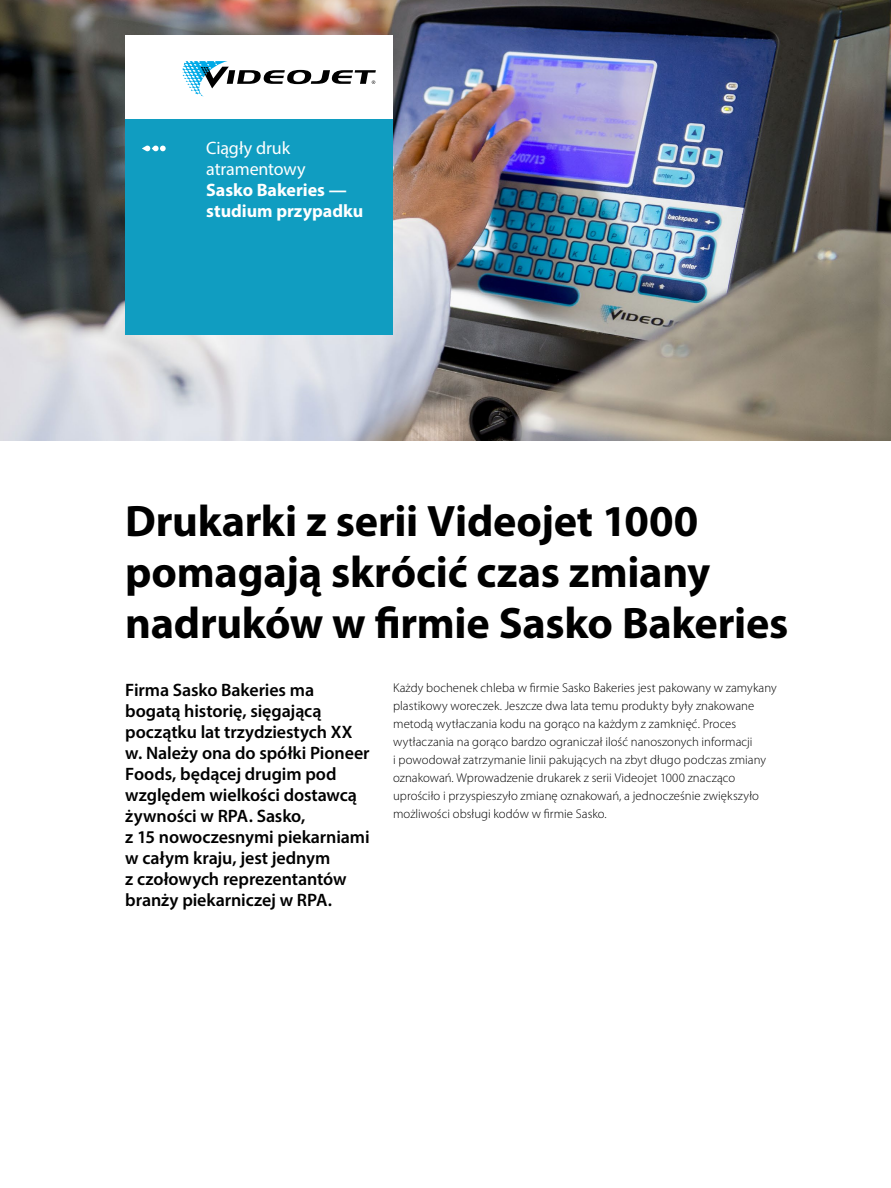
<style>
.page{position:relative;width:891px;height:1188px;background:#fff}
.page>*{position:absolute;margin:0;border:0;box-sizing:border-box;transform-origin:0 0}
.t1{font:700 44.25px/51px "Myriad Pro";letter-spacing:-.005em;color:#000}
.t2{font:600 18px/21px "Myriad Pro";letter-spacing:-.005em;color:#000}
.t3{font:700 18px/21px "Myriad Pro";color:#fff}
.t4{font:18px/21px "Myriad Pro";letter-spacing:-.01em;color:#fff}
.t5{font:300 12.75px/18px "Myriad Pro";letter-spacing:.005em;color:#000}
</style>
<div class="page">
<img style="left:0;top:0;width:891px;height:441px">
<div style="left:125px;top:36px;width:268px;height:83px;background:#fff"></div>
<div style="left:125px;top:119px;width:268px;height:216px;background:#109dc1"></div>
<svg style="left:183px;top:61px;width:193px;height:35px"></svg>
<svg style="left:143px;top:146px;width:23px;height:5px"></svg>
<h2 class="t4" style="left:206px;top:137px;width:101px">Ciągły druk atramentowy</h2>
<h2 class="t3" style="left:206px;top:179px;width:159px">Sasko Bakeries — studium przypadku</h2>
<h1 class="t1" style="left:125px;top:494px;width:665px">Drukarki z serii Videojet 1000 pomagają skrócić czas zmiany nadruków w firmie Sasko Bakeries</h1>
<p class="t2" style="left:125px;top:679px;width:246px">Firma Sasko Bakeries ma bogatą historię, sięgającą początku lat trzydziestych XX w. Należy ona do spółki Pioneer<br>Foods, będącej drugim pod względem wielkości dostawcą żywności w RPA. Sasko,<br>z 15 nowoczesnymi piekarniami w całym kraju, jest jednym<br>z czołowych reprezentantów branży piekarniczej w RPA.</p>
<p class="t5" style="left:393px;top:679px;width:385px">Każdy bochenek chleba w firmie Sasko Bakeries jest pakowany w zamykany plastikowy woreczek. Jeszcze dwa lata temu produkty były znakowane metodą wytłaczania kodu na gorąco na każdym z zamknięć. Proces wytłaczania na gorąco bardzo ograniczał ilość nanoszonych informacji<br>i powodował zatrzymanie linii pakujących na zbyt długo podczas zmiany oznakowań. Wprowadzenie drukarek z serii Videojet 1000 znacząco uprościło i przyspieszyło zmianę oznakowań, a jednocześnie zwiększyło możliwości obsługi kodów w firmie Sasko.</p>
</div>
